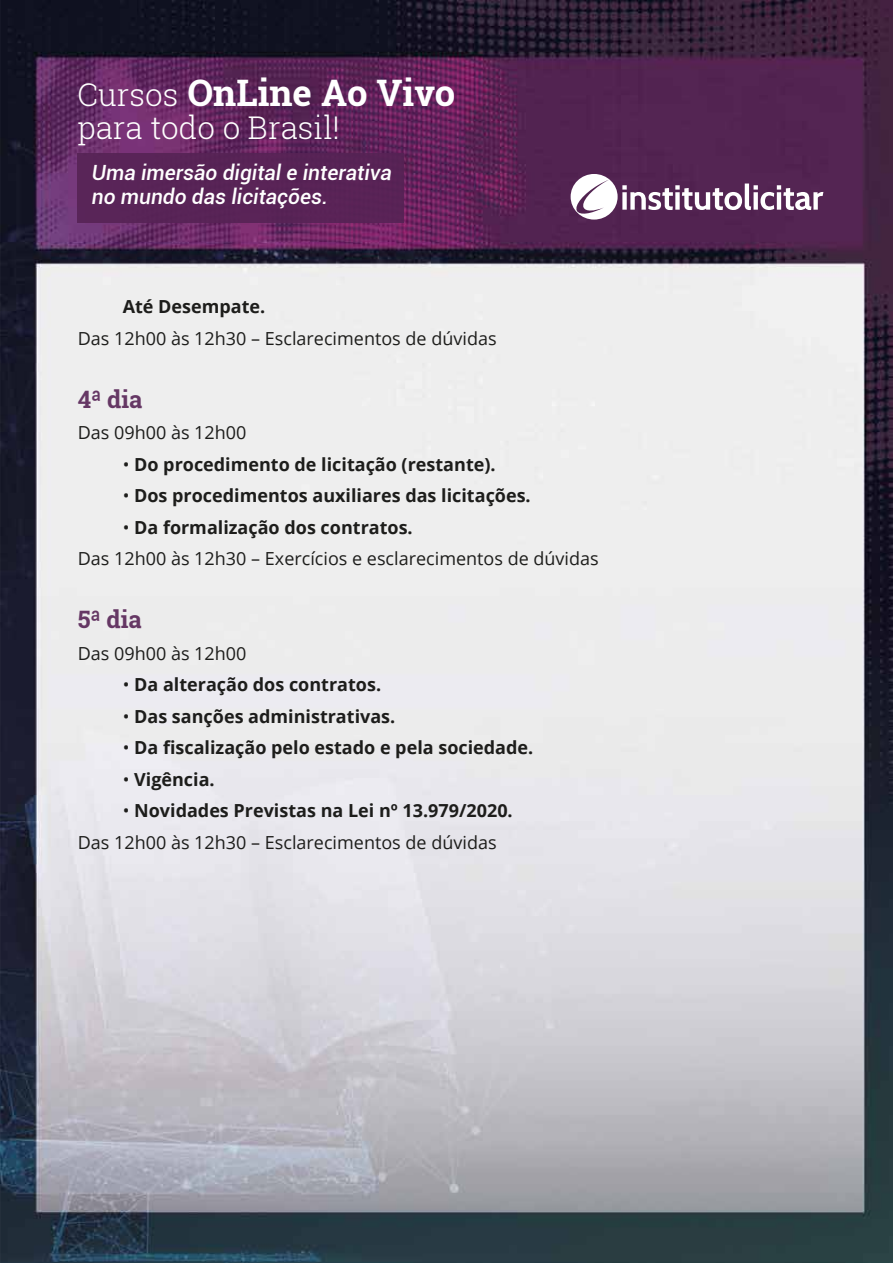
<style>
.page{position:relative;width:893px;height:1263px;background:#fff}
.page>*{position:absolute;margin:0;border:0;box-sizing:border-box;transform-origin:0 0}
.t1{font:700 36.45px "Roboto Slab";color:#fff}
.t2{font:300 31.35px "Roboto Slab";color:#fff}
.t3{font:700 24px "Roboto Slab";color:rgb(86 35 85/.9)}
.t4{font:italic 500 21px/24px "Roboto";color:#fff}
.t5{font:18px/31.5px "Open Sans";color:#1d1d1b}
.t6{font:700 18px "Open Sans";color:#1d1d1b}
.s1{font-weight:300;font-size:31.35px}
.s2{font-weight:400}
.s3{font-weight:700}
</style>
<div class="page">
<img style="left:0;top:0;width:893px;height:1263px">
<div style="left:78px;top:153px;width:326px;height:69px;background:#562355"></div>
<svg style="left:571px;top:174px;width:252px;height:46px"></svg>
<h1 class="t1" style="left:77px;top:68px;width:379px"><span class="s1">Cursos</span> OnLine Ao Vivo</h1>
<h2 class="t2" style="left:77px;top:106px;width:264px">para todo o Brasil!</h2>
<p class="t4" style="left:92px;top:160px;width:301px">Uma imersão digital e interativa no mundo das licitações.</p>
<p class="t6" style="left:123px;top:294px;width:144px">Até Desempate.</p>
<p class="t5" style="left:78px;top:322px;width:420px">Das 12h00 às 12h30 – Esclarecimentos de dúvidas</p>
<h3 class="t3" style="left:78px;top:382px;width:66px">4ª dia</h3>
<p class="t5" style="left:78px;top:416px;width:170px">Das 09h00 às 12h00</p>
<p class="t6" style="left:123px;top:451px;width:374px"><span class="s2">•</span> Do procedimento de licitação (restante).</p>
<p class="t6" style="left:123px;top:483px;width:410px"><span class="s2">•</span> Dos procedimentos auxiliares das licitações.</p>
<p class="t5" style="left:78px;top:511px;width:523px;text-indent:45px">• <span class="s3">Da formalização dos contratos.<br></span>Das 12h00 às 12h30 – Exercícios e esclarecimentos de dúvidas</p>
<h3 class="t3" style="left:78px;top:603px;width:65px">5ª dia</h3>
<p class="t5" style="left:78px;top:637px;width:170px">Das 09h00 às 12h00</p>
<p class="t6" style="left:123px;top:672px;width:260px"><span class="s2">•</span> Da alteração dos contratos.</p>
<p class="t6" style="left:123px;top:703px;width:274px"><span class="s2">•</span> Das sanções administrativas.</p>
<p class="t6" style="left:123px;top:735px;width:412px"><span class="s2">•</span> Da fiscalização pelo estado e pela sociedade.</p>
<p class="t6" style="left:123px;top:766px;width:94px"><span class="s2">•</span> Vigência.</p>
<p class="t5" style="left:78px;top:794px;width:437px;text-indent:45px">• <span class="s3">Novidades Previstas na Lei nº 13.979/2020.<br></span>Das 12h00 às 12h30 – Esclarecimentos de dúvidas</p>
</div>
